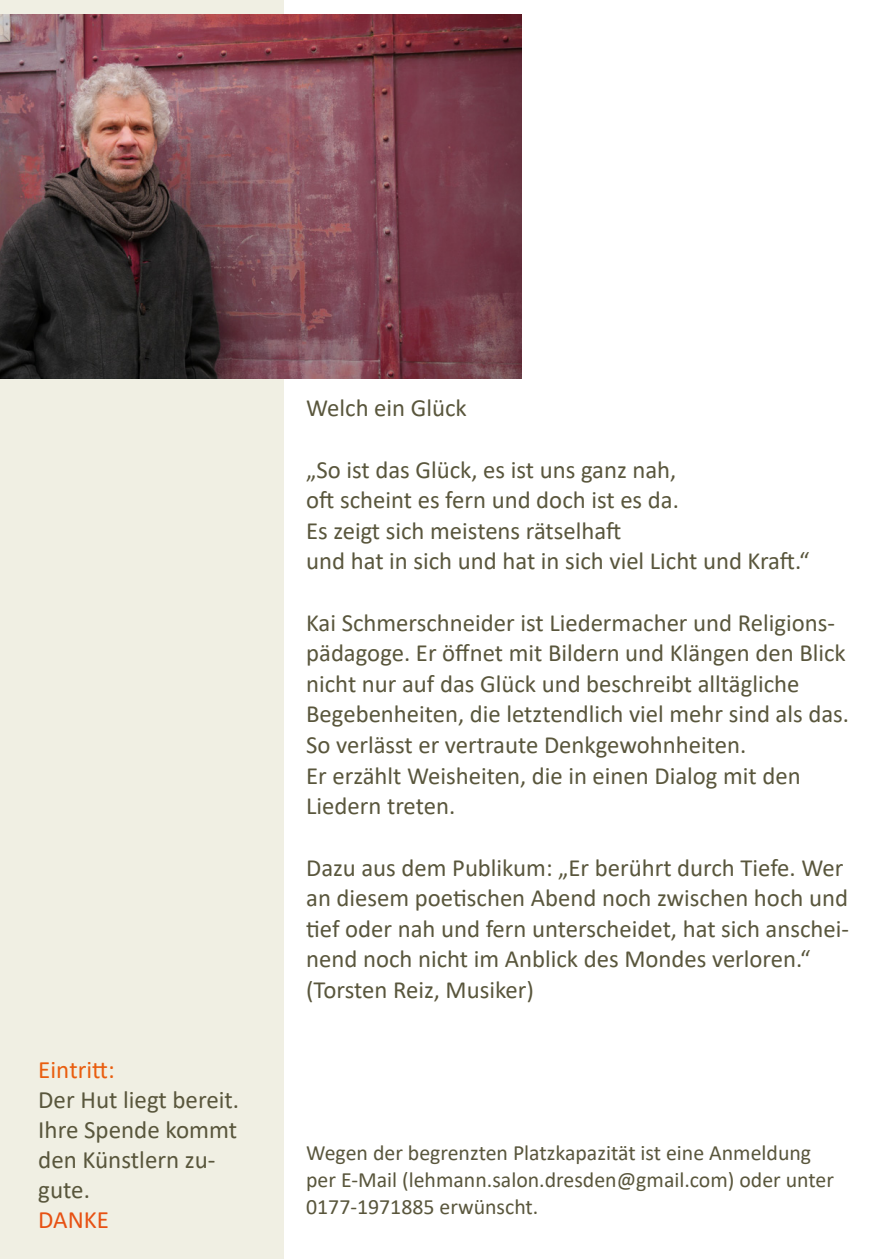
<style>
.page{position:relative;width:893px;height:1259px;background:#fff}
.page>*{position:absolute;margin:0;border:0;box-sizing:border-box;transform-origin:0 0}
.t1{font:24.9px/30px "Calibri";color:#59563c}
.t2{font:24.9px "Calibri";color:#e95e0f}
.t3{font:24.9px "Calibri";color:#e75113}
.t4{font:24.6px/30.6px "Calibri";color:#59563c}
.t5{font:21.9px/27px "Calibri";color:#59563c}
</style>
<div class="page">
<div style="left:0;top:0;width:284px;height:1259px;background:#f0efe3"></div>
<img style="left:0;top:14px;width:521px;height:364px">
<p class="t2" style="left:38px;top:1052px;width:78px">Eintritt:</p>
<p class="t1" style="left:38px;top:1084px;width:202px">Der Hut liegt bereit.<br>Ihre Spende kommt den Künstlern zu&shy;gute.</p>
<p class="t3" style="left:38px;top:1202px;width:72px">DANKE</p>
<p class="t4" style="left:306px;top:392px;width:162px">Welch ein Glück</p>
<p class="t4" style="left:306px;top:453px;width:505px">„So ist das Glück, es ist uns ganz nah,<br>oft scheint es fern und doch ist es da.<br>Es zeigt sich meistens rätselhaft<br>und hat in sich und hat in sich viel Licht und Kraft.“</p>
<p class="t4" style="left:306px;top:606px;width:544px">Kai Schmerschneider ist Liedermacher und Religions&shy;pädagoge. Er öffnet mit Bildern und Klängen den Blick nicht nur auf das Glück und beschreibt alltägliche Begebenheiten, die letztendlich viel mehr sind als das.<br>So verlässt er vertraute Denkgewohnheiten.<br>Er erzählt Weisheiten, die in einen Dialog mit den Liedern treten.</p>
<p class="t4" style="left:306px;top:851px;width:544px">Dazu aus dem Publikum: „Er berührt durch Tiefe. Wer an diesem poetischen Abend noch zwischen hoch und tief oder nah und fern unterscheidet, hat sich anschei&shy;nend noch nicht im Anblick des Mondes verloren.“ (Torsten Reiz, Musiker)</p>
<p class="t5" style="left:306px;top:1138px;width:529px">Wegen der begrenzten Platzkapazität ist eine Anmeldung per E-Mail (lehmann.salon.dresden@gmail.com) oder unter<br>0177-1971885 erwünscht.</p>
</div>
